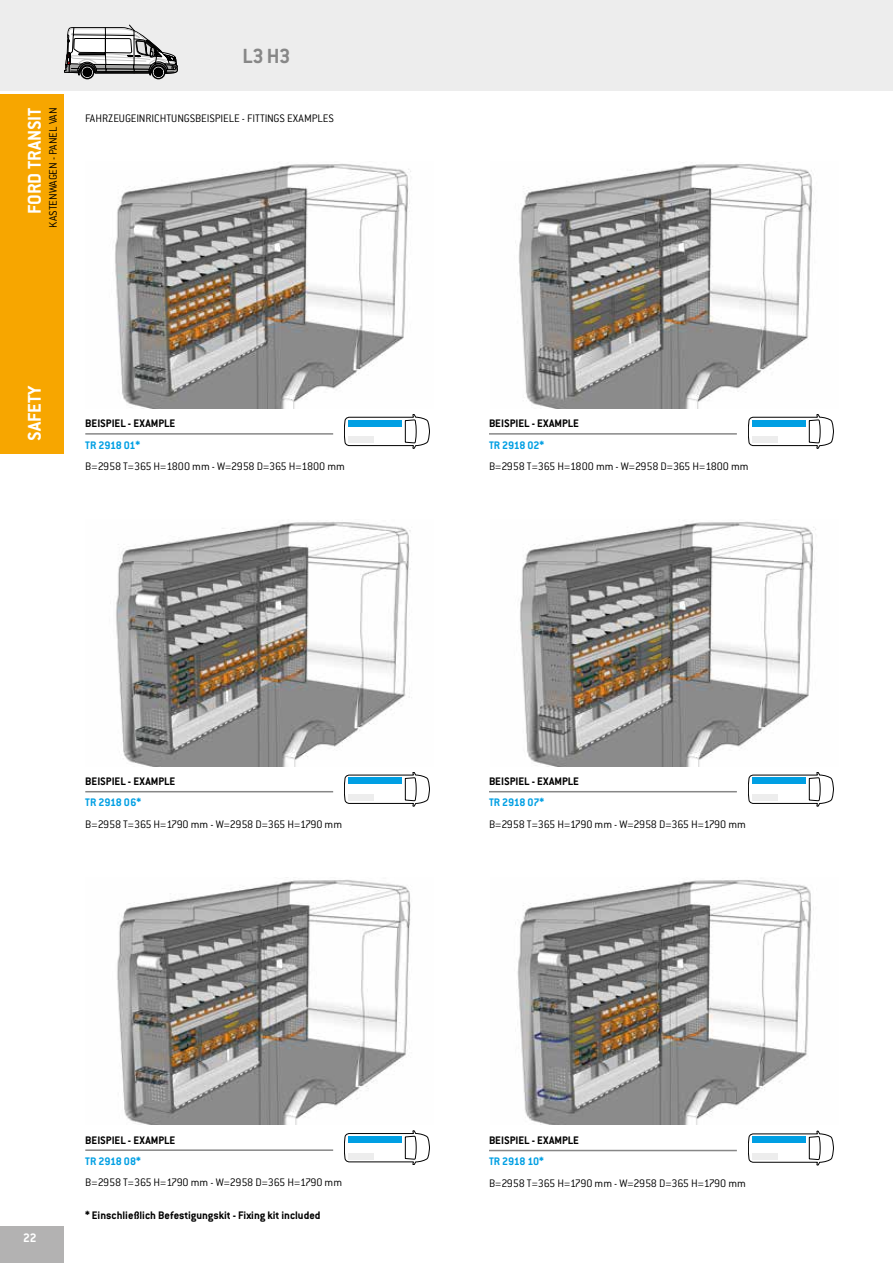
<style>
.page{position:relative;width:893px;height:1263px;background:#fff}
.page>*{position:absolute;margin:0;border:0;box-sizing:border-box;transform-origin:0 0}
.t1{font:700 22.5px "Conduit ITC Pro";color:#878787}
.t2{font:700 20.25px "Conduit ITC Pro";color:#fff}
.t3{font:700 13.5px "Conduit ITC Pro";color:#fff}
.t4{font:300 12px "Conduit ITC Pro";letter-spacing:-.02em;color:#000}
.t5{font:700 12px "Conduit ITC Pro";color:#000}
.t6{font:300 12px "Conduit ITC Pro";color:#000}
.t7{font:700 12px "Conduit ITC Pro";letter-spacing:-.025em;color:#009fe3}
</style>
<div class="page">
<div style="left:0;top:0;width:893px;height:90px;background:#ededed"></div>
<div style="left:0;top:1226px;width:64px;height:37px;background:#b3b2b2"></div>
<div style="left:0;top:95px;width:64px;height:359px;background:#f7a600"></div>
<svg style="left:344px;top:414px;width:86px;height:35px"></svg>
<div style="left:348px;top:420px;width:54px;height:6px;background:#009fe3"></div>
<div style="left:348px;top:437px;width:26px;height:6px;background:#ededed"></div>
<svg style="left:344px;top:772px;width:86px;height:34px"></svg>
<div style="left:348px;top:778px;width:54px;height:6px;background:#009fe3"></div>
<div style="left:348px;top:794px;width:26px;height:7px;background:#ededed"></div>
<svg style="left:344px;top:1130px;width:86px;height:35px"></svg>
<div style="left:348px;top:1136px;width:54px;height:6px;background:#009fe3"></div>
<div style="left:348px;top:1153px;width:26px;height:6px;background:#ededed"></div>
<svg style="left:748px;top:414px;width:86px;height:35px"></svg>
<div style="left:752px;top:420px;width:54px;height:6px;background:#009fe3"></div>
<div style="left:752px;top:437px;width:26px;height:6px;background:#ededed"></div>
<svg style="left:748px;top:772px;width:86px;height:34px"></svg>
<div style="left:752px;top:778px;width:54px;height:6px;background:#009fe3"></div>
<div style="left:752px;top:794px;width:26px;height:7px;background:#ededed"></div>
<svg style="left:748px;top:1131px;width:86px;height:34px"></svg>
<div style="left:752px;top:1136px;width:54px;height:7px;background:#009fe3"></div>
<div style="left:752px;top:1153px;width:26px;height:6px;background:#ededed"></div>
<img style="left:115px;top:163px;width:296px;height:245px">
<img style="left:116px;top:522px;width:296px;height:244px">
<img style="left:117px;top:879px;width:294px;height:245px">
<img style="left:515px;top:164px;width:298px;height:244px">
<img style="left:515px;top:880px;width:296px;height:244px">
<img style="left:520px;top:521px;width:296px;height:245px">
<svg style="left:64px;top:25px;width:114px;height:55px"></svg>
<hr style="left:489px;top:433px;width:248px;height:2px;background:#878787">
<hr style="left:489px;top:791px;width:248px;height:1px;background:#878787">
<hr style="left:489px;top:1150px;width:248px;height:1px;background:#878787">
<hr style="left:85px;top:433px;width:248px;height:2px;background:#878787">
<hr style="left:85px;top:791px;width:248px;height:1px;background:#878787">
<hr style="left:85px;top:1149px;width:248px;height:2px;background:#878787">
<h1 class="t1" style="left:243px;top:43px;width:50px">L3 H3</h1>
<h2 class="t2" style="left:23px;top:214px;width:108px;rotate:-90deg">FORD TRANSIT</h2>
<p class="t6" style="left:47px;top:228px;width:122px;rotate:-90deg">KASTENWAGEN - PANEL VAN</p>
<p class="t6" style="left:85px;top:112px;width:251px">FAHRZEUGEINRICHTUNGSBEISPIELE - FITTINGS EXAMPLES</p>
<h2 class="t2" style="left:23px;top:441px;width:58px;rotate:-90deg">SAFETY</h2>
<p class="t5" style="left:85px;top:417px;width:91px">BEISPIEL - EXAMPLE</p>
<p class="t7" style="left:85px;top:438px;width:56px">TR 2918 01*</p>
<p class="t4" style="left:85px;top:460px;width:261px">B=2958 T=365 H=1800 mm - W=2958 D=365 H=1800 mm</p>
<p class="t5" style="left:85px;top:774px;width:91px">BEISPIEL - EXAMPLE</p>
<p class="t7" style="left:85px;top:796px;width:57px">TR 2918 06*</p>
<p class="t4" style="left:85px;top:817px;width:258px">B=2958 T=365 H=1790 mm - W=2958 D=365 H=1790 mm</p>
<p class="t3" style="left:23px;top:1229px;width:15px">22</p>
<p class="t5" style="left:85px;top:1133px;width:91px">BEISPIEL - EXAMPLE</p>
<p class="t7" style="left:85px;top:1154px;width:57px">TR 2918 08*</p>
<p class="t4" style="left:85px;top:1176px;width:258px">B=2958 T=365 H=1790 mm - W=2958 D=365 H=1790 mm</p>
<p class="t5" style="left:85px;top:1209px;width:237px">* Einschließlich Befestigungskit - Fixing kit included</p>
<p class="t5" style="left:489px;top:417px;width:91px">BEISPIEL - EXAMPLE</p>
<p class="t7" style="left:489px;top:438px;width:57px">TR 2918 02*</p>
<p class="t4" style="left:489px;top:460px;width:261px">B=2958 T=365 H=1800 mm - W=2958 D=365 H=1800 mm</p>
<p class="t5" style="left:489px;top:774px;width:91px">BEISPIEL - EXAMPLE</p>
<p class="t7" style="left:489px;top:796px;width:57px">TR 2918 07*</p>
<p class="t4" style="left:489px;top:817px;width:258px">B=2958 T=365 H=1790 mm - W=2958 D=365 H=1790 mm</p>
<p class="t5" style="left:489px;top:1133px;width:91px">BEISPIEL - EXAMPLE</p>
<p class="t7" style="left:489px;top:1154px;width:56px">TR 2918 10*</p>
<p class="t4" style="left:489px;top:1176px;width:258px">B=2958 T=365 H=1790 mm - W=2958 D=365 H=1790 mm</p>
</div>
